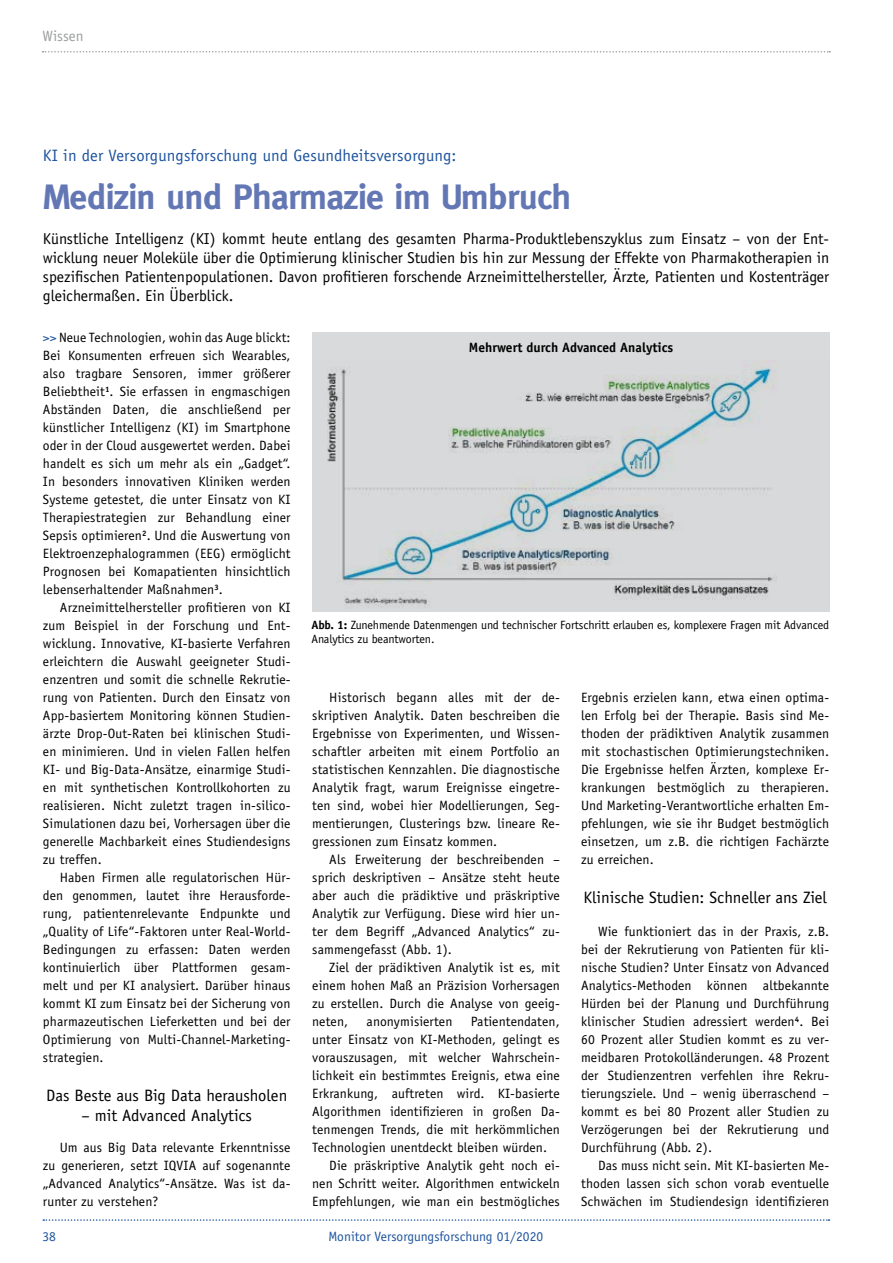
<style>
.page{position:relative;width:893px;height:1263px;background:#fff}
.page>*{position:absolute;margin:0;border:0;box-sizing:border-box;transform-origin:0 0}
.t1{font:700 35.25px "Meta";letter-spacing:-.02em;color:#6377b4}
.t2{font:16.5px "Officina Sans";color:#000}
.t3{font:16.5px "Officina Sans";letter-spacing:.01em;color:#1e549e}
.t4{font:15.75px/18.9px "Officina Sans";color:#000;text-align:justify}
.t5{font:15px "Officina Sans";color:#9c9e9f}
.t6{font:13.5px/18px "Officina Sans";letter-spacing:.01em;color:#000;text-align:justify}
.t7{font:13.5px "Officina Sans";color:#1e549e}
.t8{font:700 13.5px "Officina Sans";color:#000}
.t9{font:12px/14.4px "Officina Sans";letter-spacing:-.01em;color:#000}
.s1{color:#1e549e}
.s2{font-weight:700}
</style>
<div class="page">
<svg style="left:43px;top:51px;width:787px;height:2px"></svg>
<svg style="left:43px;top:1219px;width:786px;height:2px"></svg>
<div style="left:312px;top:333px;width:517px;height:279px;background:#d9dadb"></div>
<img style="left:327px;top:360px;width:503px;height:252px">
<p class="t5" style="left:43px;top:27px;width:43px">Wissen</p>
<p class="t3" style="left:43px;top:146px;width:415px">KI in der Versorgungsforschung und Gesundheitsversorgung:</p>
<h1 class="t1" style="left:43px;top:177px;width:530px">Medizin und Pharmazie im Umbruch</h1>
<p class="t4" style="left:43px;top:229px;width:788px">Künstliche Intelligenz (KI) kommt heute entlang des gesamten Pharma-Produktlebenszyklus zum Einsatz – von der Ent&shy;wicklung neuer Moleküle über die Optimierung klinischer Studien bis hin zur Messung der Effekte von Pharmakotherapien in spezifischen Patientenpopulationen. Davon profitieren forschende Arzneimittelhersteller, Ärzte, Patienten und Kostenträger gleichermaßen. Ein Überblick.</p>
<p class="t6" style="left:43px;top:328px;width:249px"><span class="s1">&gt;&gt;</span> Neue Technologien, wohin das Auge blickt:<br>Bei Konsumenten erfreuen sich Wearables, also tragbare Sensoren, immer größerer Beliebtheit<sup>1</sup>. Sie erfassen in engmaschigen Abständen Daten, die anschließend per künstlicher Intelligenz (KI) im Smartphone oder in der Cloud ausgewertet werden. Dabei handelt es sich um mehr als ein „Gadget“.<br>In besonders innovativen Kliniken werden Systeme getestet, die unter Einsatz von KI Therapiestrategien zur Behandlung einer Sepsis optimieren<sup>2</sup>. Und die Auswertung von Elektroenzephalogrammen (EEG) ermöglicht Prognosen bei Komapatienten hinsichtlich lebenserhaltender Maßnahmen<sup>3</sup>.</p>
<p class="t6" style="left:43px;top:598px;width:249px;text-indent:17px">Arzneimittelhersteller profitieren von KI zum Beispiel in der Forschung und Ent&shy;wicklung. Innovative, KI-basierte Verfahren erleichtern die Auswahl geeigneter Studi&shy;enzentren und somit die schnelle Rekrutie&shy;rung von Patienten. Durch den Einsatz von App-basiertem Monitoring können Studien&shy;ärzte Drop-Out-Raten bei klinischen Studi&shy;en minimieren. Und in vielen Fallen helfen KI- und Big-Data-Ansätze, einarmige Studi&shy;en mit synthetischen Kontrollkohorten zu realisieren. Nicht zuletzt tragen in-silico-Simulationen dazu bei, Vorhersagen über die generelle Machbarkeit eines Studiendesigns zu treffen.</p>
<p class="t6" style="left:43px;top:868px;width:249px;text-indent:17px">Haben Firmen alle regulatorischen Hür&shy;den genommen, lautet ihre Herausforde&shy;rung, patientenrelevante Endpunkte und „Quality of Life“-Faktoren unter Real-World-Bedingungen zu erfassen: Daten werden kontinuierlich über Plattformen gesam&shy;melt und per KI analysiert. Darüber hinaus kommt KI zum Einsatz bei der Sicherung von pharmazeutischen Lieferketten und bei der Optimierung von Multi-Channel-Marketing&shy;strategien.</p>
<p class="t2" style="left:46px;top:1086px;width:243px">Das Beste aus Big Data herausholen</p>
<p class="t2" style="left:82px;top:1106px;width:172px">– mit Advanced Analytics</p>
<p class="t6" style="left:43px;top:1138px;width:249px;text-indent:17px">Um aus Big Data relevante Erkenntnisse zu generieren, setzt IQVIA auf sogenannte „Advanced Analytics“-Ansätze. Was ist da&shy;runter zu verstehen?</p>
<p class="t8" style="left:469px;top:339px;width:206px">Mehrwert durch Advanced Analytics</p>
<p class="t9" style="left:311px;top:618px;width:519px"><span class="s2">Abb. 1:</span> Zunehmende Datenmengen und technischer Fortschritt erlauben es, komplexere Fragen mit Advanced<br>Analytics zu beantworten.</p>
<p class="t6" style="left:312px;top:688px;width:249px;text-indent:17px">Historisch begann alles mit der de&shy;skriptiven Analytik. Daten beschreiben die Ergebnisse von Experimenten, und Wissen&shy;schaftler arbeiten mit einem Portfolio an statistischen Kennzahlen. Die diagnostische Analytik fragt, warum Ereignisse eingetre&shy;ten sind, wobei hier Modellierungen, Seg&shy;mentierungen, Clusterings bzw. lineare Re&shy;gressionen zum Einsatz kommen.</p>
<p class="t6" style="left:312px;top:850px;width:249px;text-indent:17px">Als Erweiterung der beschreibenden – sprich deskriptiven – Ansätze steht heute aber auch die prädiktive und präskriptive Analytik zur Verfügung. Diese wird hier un&shy;ter dem Begriff „Advanced Analytics“ zu&shy;sammengefasst (Abb. 1).</p>
<p class="t6" style="left:312px;top:958px;width:249px;text-indent:17px">Ziel der prädiktiven Analytik ist es, mit einem hohen Maß an Präzision Vorhersagen zu erstellen. Durch die Analyse von geeig&shy;neten,</p>
<p class="t6" style="left:367px;top:1012px;width:87px">anonymisierten</p>
<p class="t6" style="left:471px;top:1012px;width:91px">Patientendaten,</p>
<p class="t6" style="left:312px;top:1030px;width:249px">unter Einsatz von KI-Methoden, gelingt es</p>
<p class="t6" style="left:312px;top:1048px;width:249px">vorauszusagen, mit welcher Wahrschein-</p>
<p class="t6" style="left:312px;top:1066px;width:249px">lichkeit ein bestimmtes Ereignis, etwa eine</p>
<p class="t6" style="left:312px;top:1084px;width:249px">Erkrankung, auftreten wird. KI-basierte</p>
<p class="t6" style="left:312px;top:1102px;width:249px">Algorithmen identifizieren in großen Da-</p>
<p class="t6" style="left:312px;top:1120px;width:249px">tenmengen Trends, die mit herkömmlichen</p>
<p class="t6" style="left:312px;top:1138px;width:236px">Technologien unentdeckt bleiben würden.</p>
<p class="t6" style="left:329px;top:1156px;width:232px">Die präskriptive Analytik geht noch ei-</p>
<p class="t6" style="left:312px;top:1174px;width:249px">nen Schritt weiter. Algorithmen entwickeln</p>
<p class="t6" style="left:312px;top:1192px;width:249px">Empfehlungen, wie man ein bestmögliches</p>
<p class="t6" style="left:581px;top:688px;width:250px">Ergebnis erzielen kann, etwa einen optima&shy;len Erfolg bei der Therapie. Basis sind Me&shy;thoden der prädiktiven Analytik zusammen mit stochastischen Optimierungstechniken.<br>Die Ergebnisse helfen Ärzten, komplexe Er&shy;krankungen bestmöglich zu therapieren.<br>Und Marketing-Verantwortliche erhalten Em&shy;pfehlungen, wie sie ihr Budget bestmöglich einsetzen, um z.B. die richtigen Fachärzte zu erreichen.</p>
<p class="t2" style="left:583px;top:888px;width:245px">Klinische Studien: Schneller ans Ziel</p>
<p class="t6" style="left:581px;top:922px;width:250px;text-indent:17px">Wie funktioniert das in der Praxis, z.B. bei der Rekrutierung von Patienten für kli&shy;nische Studien? Unter Einsatz von Advanced Analytics-Methoden können altbekannte Hürden bei der Planung und Durchführung klinischer Studien adressiert werden<sup>4</sup>. Bei 60 Prozent aller Studien kommt es zu ver&shy;meidbaren Protokolländerungen. 48 Prozent der Studienzentren verfehlen ihre Rekru&shy;tierungsziele. Und – wenig überraschend – kommt es bei 80 Prozent aller Studien zu Verzögerungen bei der Rekrutierung und Durchführung (Abb. 2).</p>
<p class="t6" style="left:581px;top:1156px;width:250px;text-indent:17px">Das muss nicht sein. Mit KI-basierten Me&shy;thoden lassen sich schon vorab eventuelle Schwächen im Studiendesign identifizieren</p>
<p class="t7" style="left:43px;top:1228px;width:15px">38</p>
<p class="t7" style="left:329px;top:1228px;width:216px">Monitor Versorgungsforschung 01/2020</p>
</div>
